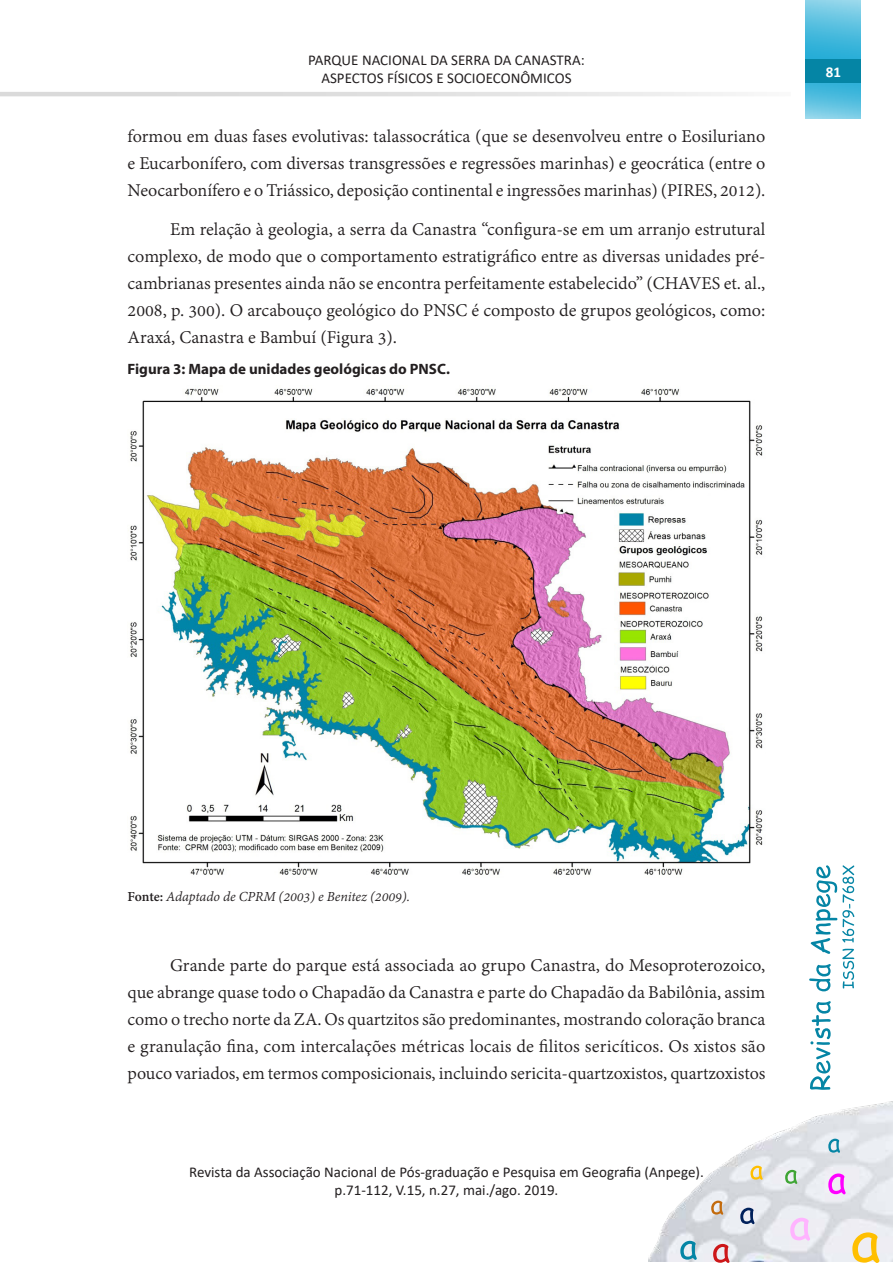
<style>
.page{position:relative;width:893px;height:1263px;background:#fff}
.page>*{position:absolute;margin:0;border:0;box-sizing:border-box;transform-origin:0 0}
.t1{font:19.5px/27px "Adobe Devanagari";letter-spacing:-.005em;color:#231f20;text-align:justify}
.t2{font:15px/18px "Calibri";color:#231f20;text-align:center}
.t3{font:italic 15px "Adobe Devanagari";letter-spacing:-.005em;color:#231f20}
.t4{font:700 15px "Myriad Pro";color:#231f20}
.t5{font:700 15px "Calibri";color:#fff}
.s1{font-weight:700;font-style:normal}
</style>
<div class="page">
<svg style="left:809px;top:865px;width:45px;height:225px"></svg>
<img style="left:649px;top:1101px;width:244px;height:160px">
<svg style="left:750px;top:1166px;width:13px;height:14px"></svg>
<svg style="left:852px;top:1232px;width:27px;height:31px"></svg>
<svg style="left:680px;top:1241px;width:17px;height:19px"></svg>
<svg style="left:711px;top:1200px;width:12px;height:15px"></svg>
<svg style="left:828px;top:1139px;width:12px;height:14px"></svg>
<svg style="left:828px;top:1173px;width:18px;height:21px"></svg>
<svg style="left:713px;top:1244px;width:16px;height:19px"></svg>
<svg style="left:785px;top:1170px;width:12px;height:14px"></svg>
<svg style="left:740px;top:1208px;width:14px;height:16px"></svg>
<svg style="left:790px;top:1218px;width:20px;height:22px"></svg>
<svg style="left:0;top:92px;width:736px;height:4px;background:#e1e1e1"></svg>
<svg style="left:806px;top:0;width:55px;height:119px;background:#57bfdf"></svg>
<div style="left:806px;top:59px;width:55px;height:24px;background:#0585a5"></div>
<img style="left:128px;top:388px;width:635px;height:487px">
<p class="t2" style="left:308px;top:51px;width:278px">PARQUE NACIONAL DA SERRA DA CANASTRA:<br>ASPECTOS FÍSICOS E SOCIOECONÔMICOS</p>
<p class="t1" style="left:128px;top:124px;width:639px">formou em duas fases evolutivas: talassocrática (que se desenvolveu entre o Eosiluriano e Eucarbonífero, com diversas transgressões e regressões marinhas) e geocrática (entre o Neocarbonífero e o Triássico, deposição continental e ingressões marinhas) (PIRES, 2012).</p>
<p class="t1" style="left:128px;top:218px;width:639px;text-indent:43px">Em relação à geologia, a serra da Canastra “configura-se em um arranjo estrutural complexo, de modo que o comportamento estratigráfico entre as diversas unidades pré&shy;cambrianas presentes ainda não se encontra perfeitamente estabelecido” (CHAVES et. al., 2008, p. 300). O arcabouço geológico do PNSC é composto de grupos geológicos, como:<br>Araxá, Canastra e Bambuí (Figura 3).</p>
<p class="t4" style="left:128px;top:359px;width:324px">Figura 3: Mapa de unidades geológicas do PNSC.</p>
<p class="t5" style="left:826px;top:61px;width:17px">81</p>
<p class="t3" style="left:128px;top:888px;width:284px"><span class="s1">Fonte:</span> Adaptado de CPRM (2003) e Benitez (2009).</p>
<p class="t1" style="left:128px;top:953px;width:639px;text-indent:43px">Grande parte do parque está associada ao grupo Canastra, do Mesoproterozoico, que abrange quase todo o Chapadão da Canastra e parte do Chapadão da Babilônia, assim como o trecho norte da ZA. Os quartzitos são predominantes, mostrando coloração branca e granulação fina, com intercalações métricas locais de filitos sericíticos. Os xistos são pouco variados, em termos composicionais, incluindo sericita-quartzoxistos, quartzoxistos</p>
<p class="t2" style="left:189px;top:1163px;width:516px">Revista da Associação Nacional de Pós-graduação e Pesquisa em Geografia (Anpege). p.71-112, V.15, n.27, mai./ago. 2019.</p>
</div>
